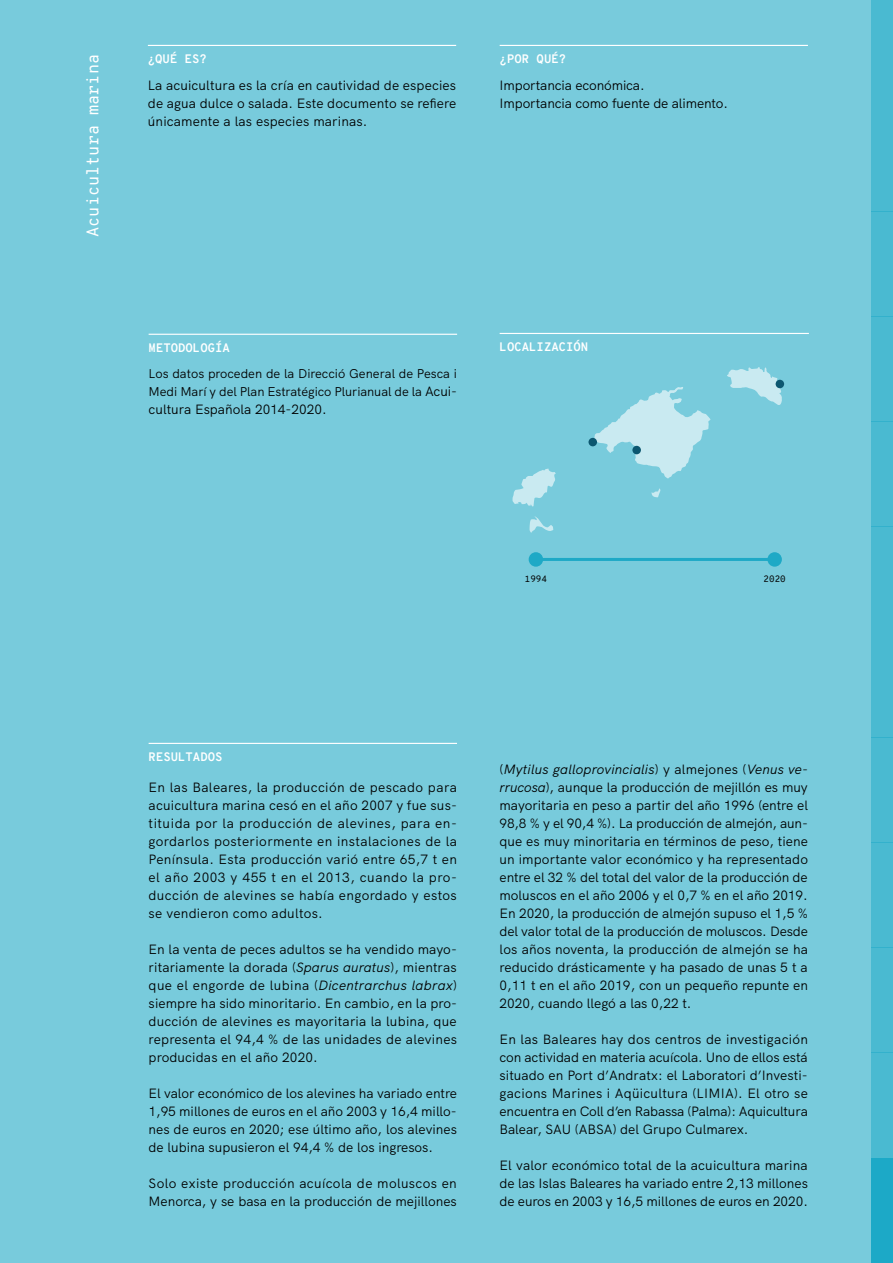
<style>
.page{position:relative;width:893px;height:1263px;background:#fff}
.page>*{position:absolute;margin:0;border:0;box-sizing:border-box;transform-origin:0 0}
.t1{font:16.5px "Overpass Mono";color:#fff}
.t2{font:13.5px/18px "HK Grotesk";color:#000;text-align:justify}
.t3{font:12.75px/18px "HK Grotesk";letter-spacing:-.005em;color:#000}
.t4{font:700 12px "Overpass Mono";color:#fff}
.t5{font:9px "Overpass Mono";color:#000}
.s1{font-size:13.5px}
.s2{font-style:italic}
</style>
<div class="page">
<div style="left:1px;top:0;width:892px;height:1263px;background:#78cbdc"></div>
<div style="left:872px;top:0;width:21px;height:106px;background:#4abad1"></div>
<div style="left:872px;top:421px;width:21px;height:106px;background:#4abad1"></div>
<div style="left:872px;top:842px;width:21px;height:105px;background:#4abad1"></div>
<div style="left:872px;top:211px;width:21px;height:105px;background:#4abad1"></div>
<div style="left:872px;top:632px;width:21px;height:105px;background:#4abad1"></div>
<div style="left:872px;top:1053px;width:21px;height:105px;background:#4abad1"></div>
<div style="left:872px;top:106px;width:21px;height:105px;background:#4abad1"></div>
<div style="left:872px;top:527px;width:21px;height:105px;background:#4abad1"></div>
<div style="left:872px;top:947px;width:21px;height:106px;background:#4abad1"></div>
<div style="left:872px;top:316px;width:21px;height:106px;background:#4abad1"></div>
<div style="left:872px;top:737px;width:21px;height:105px;background:#4abad1"></div>
<div style="left:872px;top:1158px;width:21px;height:105px;background:#1ca9c7"></div>
<hr style="left:148px;top:45px;width:308px;height:1px;background:#fff">
<hr style="left:500px;top:45px;width:308px;height:1px;background:#fff">
<hr style="left:500px;top:333px;width:309px;height:1px;background:#fff">
<svg style="left:594px;top:387px;width:117px;height:91px"></svg>
<svg style="left:727px;top:367px;width:55px;height:38px"></svg>
<svg style="left:512px;top:468px;width:44px;height:38px"></svg>
<svg style="left:529px;top:516px;width:24px;height:17px"></svg>
<svg style="left:651px;top:488px;width:10px;height:9px"></svg>
<hr style="left:534px;top:558px;width:241px;height:3px;background:#1ea9c6">
<div style="left:767px;top:552px;width:15px;height:15px;background:#1ea9c6;border-radius:50%"></div>
<div style="left:529px;top:552px;width:14px;height:15px;background:#1ea9c6;border-radius:50%"></div>
<hr style="left:149px;top:334px;width:308px;height:1px;background:#fff">
<hr style="left:149px;top:743px;width:308px;height:1px;background:#fff">
<div style="left:588px;top:438px;width:9px;height:8px;background:#0c5770;border-radius:50%"></div>
<div style="left:632px;top:446px;width:9px;height:8px;background:#0c5770;border-radius:50%"></div>
<div style="left:776px;top:380px;width:8px;height:8px;background:#0c5770;border-radius:50%"></div>
<p class="t1" style="left:81px;top:237px;width:184px;rotate:-90deg">Acuicultura marina</p>
<p class="t4" style="left:148px;top:50px;width:61px">¿QUÉ ES?</p>
<p class="t2" style="left:148px;top:75px;width:310px">La acuicultura es la cría en cautividad de especies de agua dulce o salada. Este documento se refiere únicamente a las especies marinas.</p>
<p class="t4" style="left:149px;top:339px;width:83px">METODOLOGÍA</p>
<p class="t3" style="left:149px;top:363px;width:310px">Los datos proceden de la Direcció General de Pesca i<br>Medi Marí y del Plan Estratégico Plurianual de la <span class="s1">Acui-</span></p>
<p class="t2" style="left:149px;top:399px;width:180px">cultura Española 2014-2020.</p>
<p class="t4" style="left:500px;top:50px;width:68px">¿POR QUÉ?</p>
<p class="t2" style="left:500px;top:75px;width:230px">Importancia económica.<br>Importancia como fuente de alimento.</p>
<p class="t4" style="left:500px;top:338px;width:90px">LOCALIZACIÓN</p>
<p class="t5" style="left:525px;top:572px;width:24px">1994</p>
<p class="t5" style="left:764px;top:572px;width:24px">2020</p>
<p class="t4" style="left:149px;top:748px;width:75px">RESULTADOS</p>
<p class="t2" style="left:149px;top:777px;width:310px">En las Baleares, la producción de pescado para acuicultura marina cesó en el año 2007 y fue sus&shy;tituida por la producción de alevines, para en&shy;gordarlos posteriormente en instalaciones de la Península. Esta producción varió entre 65,7 t en el año 2003 y 455 t en el 2013, cuando la pro&shy;ducción de alevines se había engordado y estos se vendieron como adultos.</p>
<p class="t2" style="left:149px;top:939px;width:310px">En la venta de peces adultos se ha vendido mayo&shy;ritariamente la dorada (<span class="s2">Sparus auratus</span>), mientras que el engorde de lubina (<span class="s2">Dicentrarchus labrax</span>) siempre ha sido minoritario. En cambio, en la pro&shy;ducción de alevines es mayoritaria la lubina, que representa el 94,4 % de las unidades de alevines producidas en el año 2020.</p>
<p class="t2" style="left:149px;top:1083px;width:310px">El valor económico de los alevines ha variado entre 1,95 millones de euros en el año 2003 y 16,4 millo&shy;nes de euros en 2020; ese último año, los alevines de lubina supusieron el 94,4 % de los ingresos.</p>
<p class="t2" style="left:149px;top:1173px;width:310px">Solo existe producción acuícola de moluscos en<br>Menorca, y se basa en la producción de mejillones</p>
<p class="t2" style="left:499px;top:759px;width:310px">(<span class="s2">Mytilus galloprovincialis</span>) y almejones (<span class="s2">Venus ve&shy;rrucosa</span>), aunque la producción de mejillón es muy mayoritaria en peso a partir del año 1996 (entre el 98,8 % y el 90,4 %). La producción de almejón, aun&shy;que es muy minoritaria en términos de peso, tiene un importante valor económico y ha representado entre el 32 % del total del valor de la producción de moluscos en el año 2006 y el 0,7 % en el año 2019.<br>En 2020, la producción de almejón supuso el 1,5 % del valor total de la producción de moluscos. Desde los años noventa, la producción de almejón se ha reducido drásticamente y ha pasado de unas 5 t a 0,11 t en el año 2019, con un pequeño repunte en 2020, cuando llegó a las 0,22 t.</p>
<p class="t2" style="left:499px;top:1029px;width:310px">En las Baleares hay dos centros de investigación con actividad en materia acuícola. Uno de ellos está situado en Port d’Andratx: el Laboratori d’Investi&shy;gacions Marines i Aqüicultura (LIMIA). El otro se encuentra en Coll d’en Rabassa (Palma): Aquicultura Balear, SAU (ABSA) del Grupo Culmarex.</p>
<p class="t2" style="left:499px;top:1155px;width:310px">El valor económico total de la acuicultura marina de las Islas Baleares ha variado entre 2,13 millones de euros en 2003 y 16,5 millones de euros en 2020.</p>
</div>
